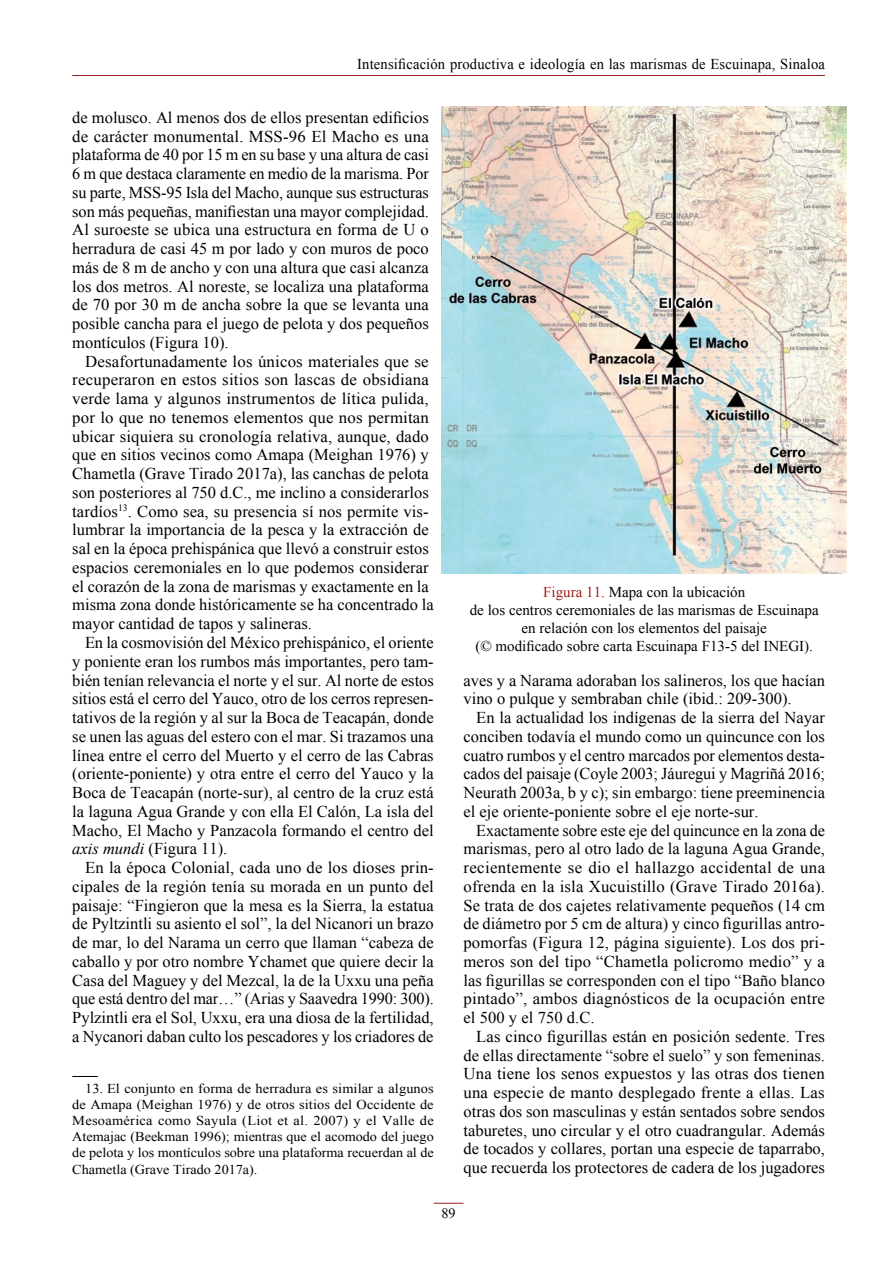
<style>
.page{position:relative;width:893px;height:1263px;background:#fff}
.page>*{position:absolute;margin:0;border:0;box-sizing:border-box;transform-origin:0 0}
.t1{font:16.5px/18.8px "Times New Roman";color:#000;text-align:justify}
.t2{font:15px/18px "Times New Roman";color:#000;text-align:center}
.t3{font:14.25px "Times New Roman";color:#000}
.t4{font:13.5px/16.2px "Times New Roman";color:#000;text-align:justify;scale:1.06 1}
.s1{font-style:italic}
.s2{color:#9c1f1f}
</style>
<div class="page">
<hr style="left:72px;top:75px;width:753px;height:1px;background:#9c1f1f">
<svg style="left:434px;top:1203px;width:29px;height:1px"></svg>
<svg style="left:72px;top:1076px;width:26px;height:1px"></svg>
<img style="left:442px;top:106px;width:405px;height:467px">
<p class="t2" style="left:357px;top:55px;width:469px">Intensificación productiva e ideología en las marismas de Escuinapa, Sinaloa</p>
<p class="t1" style="left:72px;top:108px;width:358px">de molusco. Al menos dos de ellos presentan edificios de carácter monumental. MSS-96 El Macho es una plataforma de 40 por 15 m en su base y una altura de casi 6 m que destaca claramente en medio de la marisma. Por su parte, MSS-95 Isla del Macho, aunque sus estructuras son más pequeñas, manifiestan una mayor complejidad.<br>Al suroeste se ubica una estructura en forma de U o herradura de casi 45 m por lado y con muros de poco más de 8 m de ancho y con una altura que casi alcanza los dos metros. Al noreste, se localiza una plataforma de 70 por 30 m de ancha sobre la que se levanta una posible cancha para el juego de pelota y dos pequeños montículos (Figura 10).</p>
<p class="t1" style="left:72px;top:352px;width:363px;text-align:left;text-indent:13px">Desafortunadamente los únicos materiales que se recuperaron en estos sitios son lascas de obsidiana verde lama y algunos instrumentos de lítica pulida, por lo que no tenemos elementos que nos permitan ubicar siquiera su cronología relativa, aunque, dado que en sitios vecinos como Amapa (Meighan 1976) y Chametla (Grave Tirado 2017a), las canchas de pelota son posteriores al 750 d.C., me inclino a considerarlos tardíos<sup>13</sup>. Como sea, su presencia sí nos permite vis&shy;lumbrar la importancia de la pesca y la extracción de sal en la época prehispánica que llevó a construir estos espacios ceremoniales en lo que podemos considerar el corazón de la zona de marismas y exactamente en la misma zona donde históricamente se ha concentrado la mayor cantidad de tapos y salineras.</p>
<p class="t1" style="left:72px;top:633px;width:363px;text-indent:13px">En la cosmovisión del México prehispánico, el oriente y poniente eran los rumbos más importantes, pero tam&shy;bién tenían relevancia el norte y el sur. Al norte de estos sitios está el cerro del Yauco, otro de los cerros represen&shy;tativos de la región y al sur la Boca de Teacapán, donde se unen las aguas del estero con el mar. Si trazamos una línea entre el cerro del Muerto y el cerro de las Cabras (oriente-poniente) y otra entre el cerro del Yauco y la Boca de Teacapán (norte-sur), al centro de la cruz está la laguna Agua Grande y con ella El Calón, La isla del Macho, El Macho y Panzacola formando el centro del <span class="s1">axis mundi</span> (Figura 11).</p>
<p class="t1" style="left:72px;top:858px;width:363px;text-indent:13px">En la época Colonial, cada uno de los dioses prin&shy;cipales de la región tenía su morada en un punto del paisaje: “Fingieron que la mesa es la Sierra, la estatua de Pyltzintli su asiento el sol”, la del Nicanori un brazo de mar, lo del Narama un cerro que llaman “cabeza de caballo y por otro nombre Ychamet que quiere decir la Casa del Maguey y del Mezcal, la de la Uxxu una peña que está dentro del mar…” (Arias y Saavedra 1990: 300).<br>Pylzintli era el Sol, Uxxu, era una diosa de la fertilidad, a Nycanori daban culto los pescadores y los criadores de</p>
<p class="t4" style="left:72px;top:1080px;width:343px;text-indent:13px">13. El conjunto en forma de herradura es similar a algunos de Amapa (Meighan 1976) y de otros sitios del Occidente de Mesoamérica como Sayula (Liot et al. 2007) y el Valle de Atemajac (Beekman 1996); mientras que el acomodo del juego de pelota y los montículos sobre una plataforma recuerdan al de Chametla (Grave Tirado 2017a).</p>
<p class="t2" style="left:470px;top:583px;width:350px"><span class="s2">Figura 11.</span> Mapa con la ubicación<br>de los centros ceremoniales de las marismas de Escuinapa en relación con los elementos del paisaje<br>(© modificado sobre carta Escuinapa F13-5 del INEGI).</p>
<p class="t1" style="left:463px;top:670px;width:363px">aves y a Narama adoraban los salineros, los que hacían vino o pulque y sembraban chile (ibid.: 209-300).</p>
<p class="t1" style="left:463px;top:708px;width:363px;text-indent:13px">En la actualidad los indígenas de la sierra del Nayar conciben todavía el mundo como un quincunce con los cuatro rumbos y el centro marcados por elementos desta&shy;cados del paisaje (Coyle 2003; Jáuregui y Magriñá 2016; Neurath 2003a, b y c); sin embargo: tiene preeminencia el eje oriente-poniente sobre el eje norte-sur.</p>
<p class="t1" style="left:463px;top:820px;width:363px;text-indent:13px">Exactamente sobre este eje del quincunce en la zona de marismas, pero al otro lado de la laguna Agua Grande, recientemente se dio el hallazgo accidental de una ofrenda en la isla Xucuistillo (Grave Tirado 2016a).<br>Se trata de dos cajetes relativamente pequeños (14 cm de diámetro por 5 cm de altura) y cinco figurillas antro&shy;pomorfas (Figura 12, página siguiente). Los dos pri&shy;meros son del tipo “Chametla policromo medio” y a las figurillas se corresponden con el tipo “Baño blanco pintado”, ambos diagnósticos de la ocupación entre el 500 y el 750 d.C.</p>
<p class="t1" style="left:463px;top:1027px;width:363px;text-indent:13px">Las cinco figurillas están en posición sedente. Tres de ellas directamente “sobre el suelo” y son femeninas.<br>Una tiene los senos expuestos y las otras dos tienen una especie de manto desplegado frente a ellas. Las otras dos son masculinas y están sentados sobre sendos taburetes, uno circular y el otro cuadrangular. Además de tocados y collares, portan una especie de taparrabo, que recuerda los protectores de cadera de los jugadores</p>
<p class="t3" style="left:441px;top:1204px;width:16px">89</p>
</div>
